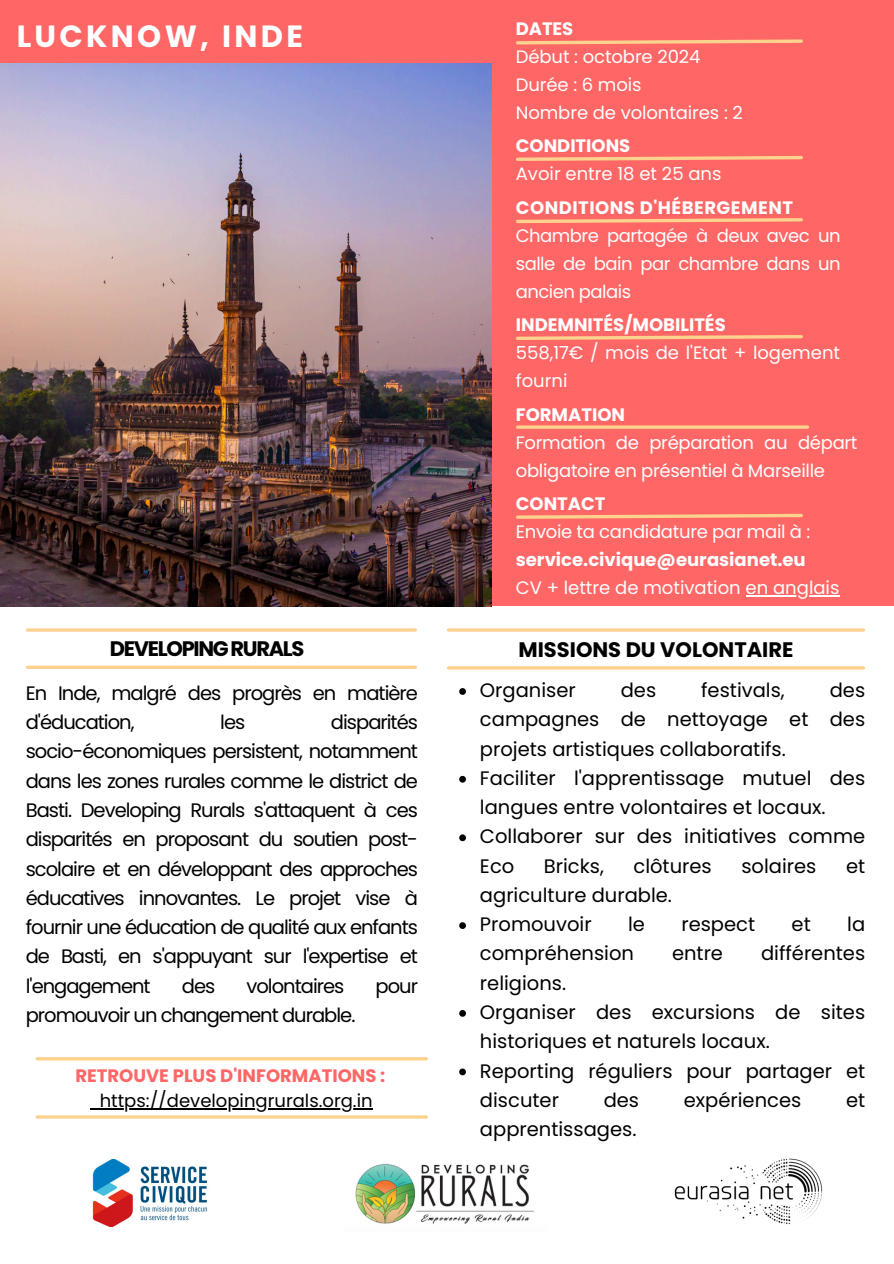
<style>
.page{position:relative;width:894px;height:1264px;background:#fff}
.page>*{position:absolute;margin:0;border:0;box-sizing:border-box;transform-origin:0 0}
.t1{font:700 30.6px "Poppins";letter-spacing:.11em;color:#fff}
.t2{font:700 21px "Poppins";color:#000}
.t3{font:700 21px "Poppins";letter-spacing:-.065em;color:#000}
.t4{font:19.5px/29.2px "Poppins";color:#000}
.t5{font:19.5px/29.2px "Poppins";letter-spacing:-.05em;color:#000}
.t6{font:18px/28.2px "Poppins";letter-spacing:-.015em;color:#fff}
.t7{font:700 18px "Poppins";color:#fff}
.t8{font:18px "Poppins";color:#000}
.t9{font:700 18px "Poppins";color:#f66}
.t10{font:700 18px "Poppins";letter-spacing:.03em;color:#fff}
</style>
<div class="page">
<img style="left:674px;top:1158px;width:149px;height:67px">
<img style="left:92px;top:1159px;width:116px;height:67px">
<div style="left:0;top:0;width:893px;height:605px;background:#f66"></div>
<hr style="left:37px;top:1115px;width:389px;height:3px;background:#fdd18e">
<hr style="left:37px;top:1057px;width:389px;height:3px;background:#fdd18e">
<hr style="left:91px;top:1107px;width:281px;height:2px;background:#000">
<svg style="left:27px;top:665px;width:388px;height:4px;background:#fdd79f"></svg>
<hr style="left:27px;top:628px;width:388px;height:3px;background:#fdd18e">
<img style="left:355px;top:1163px;width:179px;height:61px">
<hr style="left:448px;top:666px;width:415px;height:3px;background:#fdd18e">
<svg style="left:459px;top:688px;width:7px;height:7px"></svg>
<svg style="left:459px;top:776px;width:7px;height:6px"></svg>
<svg style="left:459px;top:834px;width:7px;height:7px"></svg>
<svg style="left:459px;top:922px;width:7px;height:7px"></svg>
<svg style="left:459px;top:1010px;width:7px;height:6px"></svg>
<svg style="left:459px;top:1068px;width:7px;height:7px"></svg>
<hr style="left:448px;top:628px;width:415px;height:3px;background:#fdd18e">
<svg style="left:516px;top:39px;width:287px;height:6px"></svg>
<svg style="left:516px;top:156px;width:287px;height:5px"></svg>
<svg style="left:516px;top:218px;width:287px;height:6px"></svg>
<svg style="left:516px;top:335px;width:287px;height:5px"></svg>
<hr style="left:745px;top:595px;width:94px;height:1px;background:#fff">
<svg style="left:516px;top:513px;width:287px;height:6px"></svg>
<img style="left:0;top:64px;width:491px;height:542px">
<svg style="left:517px;top:425px;width:290px;height:4px"></svg>
<p class="t1" style="left:17px;top:15px;width:288px">LUCKNOW, INDE</p>
<p class="t3" style="left:110px;top:634px;width:196px">DEVELOPINGRURALS</p>
<p class="t5" style="left:26px;top:678px;width:393px">En Inde, malgré des progrès en matière d'éducation,</p>
<p class="t4" style="left:26px;top:707px;width:393px;text-align:justify;text-indent:305px">disparités socio-économiques persistent, notamment dans les zones rurales comme le district de Basti. Developing Rurals s'attaquent à ces disparités en proposant du soutien post&shy;scolaire et en développant des approches éducatives innovantes. Le projet vise à fournir une éducation de qualité aux enfants de Basti, en s'appuyant sur l'expertise et l'engagement</p>
<p class="t4" style="left:220px;top:707px;width:27px">les</p>
<p class="t4" style="left:182px;top:971px;width:35px">des</p>
<p class="t5" style="left:246px;top:971px;width:99px">volontaires</p>
<p class="t4" style="left:375px;top:971px;width:44px">pour</p>
<p class="t5" style="left:26px;top:1000px;width:331px">promouvoir un changement durable.</p>
<p class="t9" style="left:75px;top:1062px;width:311px">RETROUVE PLUS D'INFORMATIONS :</p>
<p class="t8" style="left:100px;top:1087px;width:274px">https://developingrurals.org.in</p>
<p class="t7" style="left:515px;top:16px;width:59px">DATES</p>
<p class="t6" style="left:515px;top:42px;width:186px">Début : octobre 2024</p>
<p class="t6" style="left:515px;top:70px;width:127px">Durée : 6 mois</p>
<p class="t6" style="left:515px;top:99px;width:228px">Nombre de volontaires : 2</p>
<h2 class="t7" style="left:515px;top:133px;width:116px">CONDITIONS</h2>
<h3 class="t6" style="left:515px;top:160px;width:207px">Avoir entre 18 et 25 ans</h3>
<h4 class="t10" style="left:515px;top:195px;width:279px">CONDITIONS D'HÉBERGEMENT</h4>
<p class="t6" style="left:515px;top:221px;width:326px;text-align:justify">Chambre partagée à deux avec un salle de bain par chambre dans un ancien palais</p>
<h2 class="t7" style="left:515px;top:312px;width:211px">INDEMNITÉS/MOBILITÉS</h2>
<p class="t6" style="left:515px;top:339px;width:326px">558,17€ / mois de l'Etat + logement fourni</p>
<p class="t7" style="left:515px;top:401px;width:111px">FORMATION</p>
<p class="t6" style="left:515px;top:428px;width:343px">Formation de préparation au départ obligatoire en présentiel à Marseille</p>
<p class="t7" style="left:515px;top:491px;width:91px">CONTACT</p>
<p class="t6" style="left:515px;top:517px;width:296px">Envoie ta candidature par mail à :</p>
<p class="t7" style="left:515px;top:547px;width:291px">service.civique@eurasianet.eu</p>
<p class="t6" style="left:515px;top:574px;width:325px">CV + lettre de motivation en anglais</p>
<p class="t2" style="left:518px;top:635px;width:276px">MISSIONS DU VOLONTAIRE</p>
<p class="t4" style="left:480px;top:675px;width:97px">Organiser</p>
<p class="t4" style="left:620px;top:675px;width:37px">des</p>
<p class="t4" style="left:701px;top:675px;width:85px">festivals,</p>
<p class="t4" style="left:480px;top:675px;width:386px;text-align:justify;text-indent:350px">des campagnes de nettoyage et des projets artistiques collaboratifs.</p>
<p class="t4" style="left:480px;top:763px;width:386px">Faciliter l'apprentissage mutuel des langues entre volontaires et locaux.</p>
<p class="t4" style="left:480px;top:822px;width:386px">Collaborer sur des initiatives comme<br>Eco</p>
<p class="t4" style="left:543px;top:851px;width:61px">Bricks,</p>
<p class="t4" style="left:633px;top:851px;width:80px">clôtures</p>
<p class="t4" style="left:741px;top:851px;width:76px">solaires</p>
<p class="t4" style="left:845px;top:851px;width:21px">et</p>
<p class="t4" style="left:480px;top:880px;width:193px">agriculture durable.</p>
<p class="t4" style="left:480px;top:909px;width:113px">Promouvoir</p>
<p class="t4" style="left:628px;top:909px;width:18px">le</p>
<p class="t4" style="left:681px;top:909px;width:75px">respect</p>
<p class="t4" style="left:791px;top:909px;width:21px">et</p>
<p class="t4" style="left:847px;top:909px;width:19px">la</p>
<p class="t4" style="left:480px;top:939px;width:155px">compréhension</p>
<p class="t4" style="left:671px;top:939px;width:53px">entre</p>
<p class="t4" style="left:760px;top:939px;width:106px">différentes</p>
<p class="t4" style="left:480px;top:968px;width:88px">religions.</p>
<p class="t4" style="left:480px;top:997px;width:386px">Organiser des excursions de sites historiques et naturels locaux.</p>
<p class="t4" style="left:480px;top:1056px;width:386px">Reporting réguliers pour partager et discuter</p>
<p class="t4" style="left:603px;top:1085px;width:37px">des</p>
<p class="t4" style="left:683px;top:1085px;width:119px">expériences</p>
<p class="t4" style="left:845px;top:1085px;width:21px">et</p>
<p class="t4" style="left:480px;top:1114px;width:158px">apprentissages.</p>
</div>
